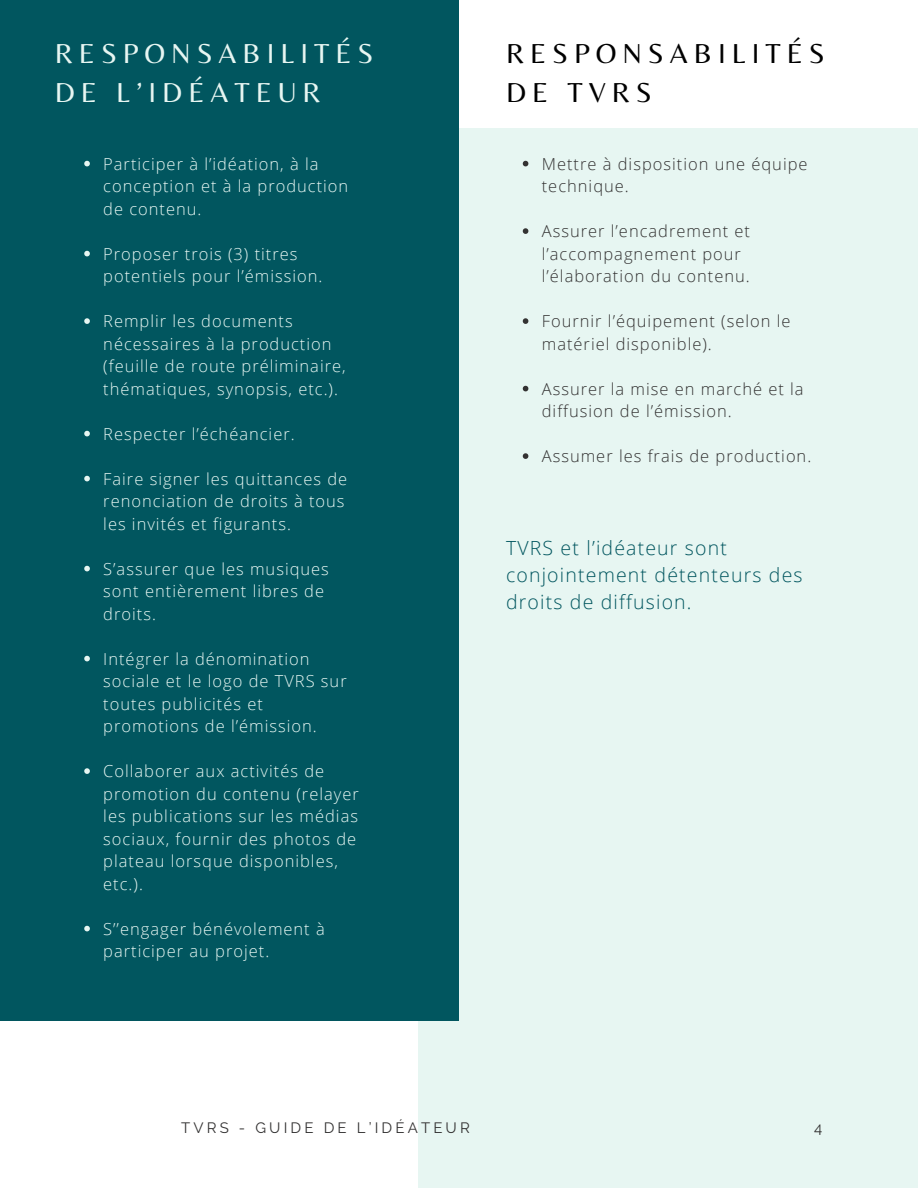
<style>
.page{position:relative;width:918px;height:1188px;background:#fff}
.page>*{position:absolute;margin:0;border:0;box-sizing:border-box;transform-origin:0 0}
.t1{font:28.5px/39.3px "Belleza";letter-spacing:.21em;color:#e7f6f2}
.t2{font:28.5px/39.3px "Belleza";letter-spacing:.21em;color:#000}
.t3{font:300 19.5px/27px "Open Sans";letter-spacing:.06em;color:#01565f}
.t4{font:300 16.5px/22.5px "Open Sans";letter-spacing:.06em;color:#e7f6f2}
.t5{font:300 16.5px/22.5px "Open Sans";letter-spacing:.06em;color:#333232}
.t6{font:15px "Raleway";letter-spacing:.21em;color:#333232}
</style>
<div class="page">
<div style="left:418px;top:128px;width:500px;height:1060px;background:#e7f6f2"></div>
<svg style="left:523px;top:161px;width:5px;height:5px"></svg>
<svg style="left:523px;top:228px;width:5px;height:6px"></svg>
<svg style="left:523px;top:318px;width:5px;height:6px"></svg>
<svg style="left:523px;top:386px;width:5px;height:5px"></svg>
<svg style="left:523px;top:453px;width:5px;height:6px"></svg>
<div style="left:0;top:0;width:459px;height:1020px;background:#01565f"></div>
<svg style="left:84px;top:161px;width:6px;height:5px"></svg>
<svg style="left:84px;top:251px;width:6px;height:5px"></svg>
<svg style="left:84px;top:318px;width:6px;height:6px"></svg>
<svg style="left:84px;top:431px;width:6px;height:5px"></svg>
<svg style="left:84px;top:476px;width:6px;height:5px"></svg>
<svg style="left:84px;top:566px;width:6px;height:5px"></svg>
<svg style="left:84px;top:656px;width:6px;height:5px"></svg>
<svg style="left:84px;top:768px;width:6px;height:6px"></svg>
<svg style="left:84px;top:926px;width:6px;height:5px"></svg>
<p class="t1" style="left:55px;top:33px;width:320px">RESPONSABILITÉS<br>DE L’IDÉATEUR</p>
<h1 class="t4" style="left:103px;top:152px;width:247px">Participer à l’idéation, à la conception et à la production de contenu.</h1>
<p class="t4" style="left:103px;top:242px;width:221px">Proposer trois (3) titres potentiels pour l’émission.</p>
<p class="t4" style="left:103px;top:310px;width:244px">Remplir les documents nécessaires à la production (feuille de route préliminaire, thématiques, synopsis, etc.).</p>
<p class="t4" style="left:103px;top:422px;width:193px">Respecter l’échéancier.</p>
<p class="t4" style="left:103px;top:467px;width:245px">Faire signer les quittances de renonciation de droits à tous les invités et figurants.</p>
<p class="t4" style="left:103px;top:557px;width:227px">S’assurer que les musiques sont entièrement libres de droits.</p>
<h2 class="t4" style="left:103px;top:647px;width:245px">Intégrer la dénomination sociale et le logo de TVRS sur toutes publicités et promotions de l’émission.</h2>
<h3 class="t4" style="left:103px;top:760px;width:257px">Collaborer aux activités de promotion du contenu (relayer les publications sur les médias sociaux, fournir des photos de plateau lorsque disponibles, etc.).</h3>
<p class="t4" style="left:103px;top:917px;width:223px">S’’engager bénévolement à participer au projet.</p>
<p class="t2" style="left:506px;top:33px;width:320px">RESPONSABILITÉS<br>DE TVRS</p>
<p class="t5" style="left:542px;top:152px;width:267px">Mettre à disposition une équipe technique.</p>
<p class="t5" style="left:542px;top:220px;width:210px">Assurer l’encadrement et l’accompagnement pour l’élaboration du contenu.</p>
<p class="t5" style="left:542px;top:310px;width:250px">Fournir l’équipement (selon le matériel disponible).</p>
<p class="t5" style="left:542px;top:377px;width:263px">Assurer la mise en marché et la diffusion de l’émission.</p>
<p class="t5" style="left:542px;top:445px;width:271px">Assumer les frais de production.</p>
<p class="t3" style="left:506px;top:534px;width:298px">TVRS et l’idéateur sont conjointement détenteurs des droits de diffusion.</p>
<h1 class="t6" style="left:181px;top:1119px;width:290px">TVRS - GUIDE DE L’IDÉATEUR</h1>
<p class="t6" style="left:814px;top:1119px;width:10px">4</p>
</div>
